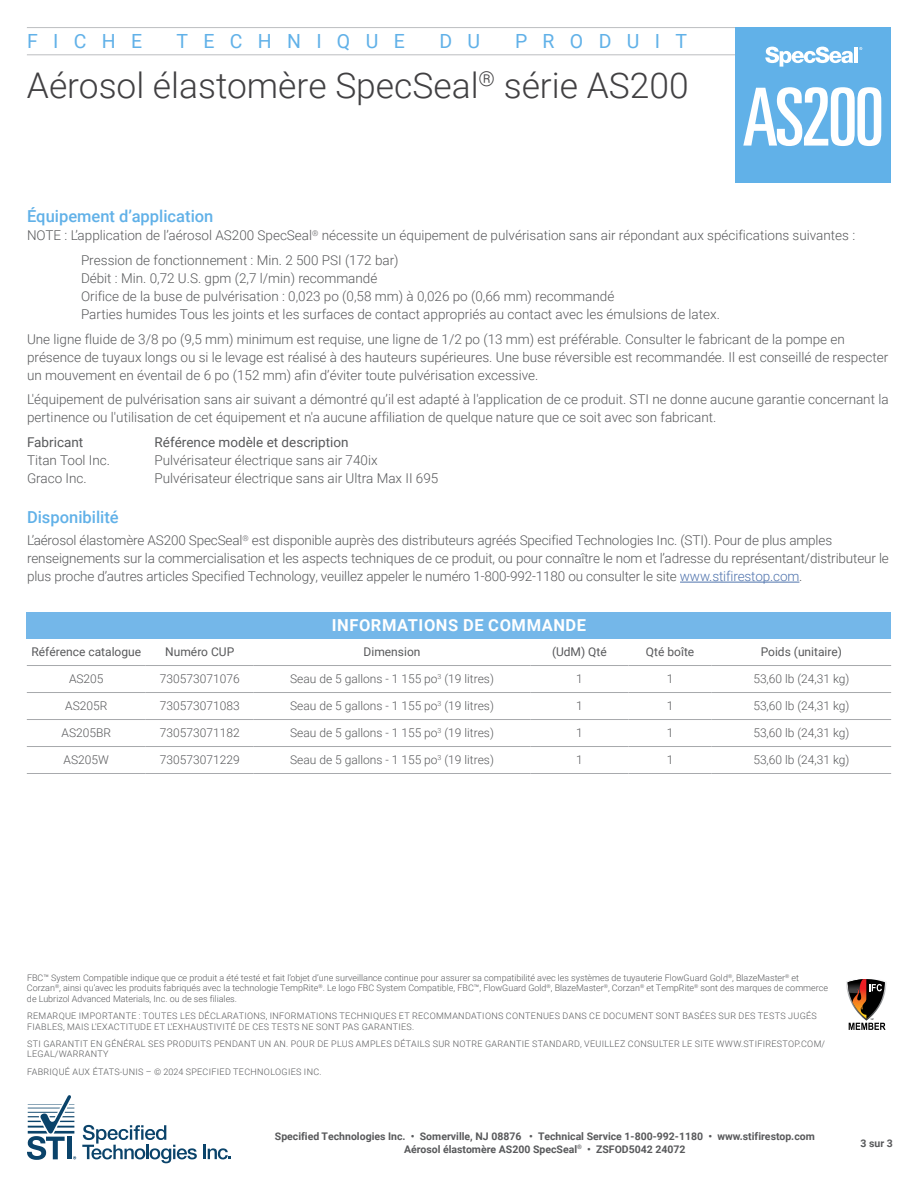
<style>
.page{position:relative;width:918px;height:1188px;background:#fff}
.page>*{position:absolute;margin:0;border:0;box-sizing:border-box;transform-origin:0 0}
.t1{font:300 35.4px "Roboto";color:#414042}
.t2{font:19.5px "Roboto";letter-spacing:.785em;color:#61b1e8}
.t3{font:500 16.5px "Roboto";color:#61b1e8}
.t4{font:700 16.5px "Roboto";letter-spacing:.035em;color:#fff}
.t5{font:300 13.5px/18px "Roboto";color:#58595b}
.t6{font:13.5px "Roboto";color:#58595b}
.t7{font:300 12px "Roboto";color:#58595b}
.t8{font:12px "Roboto";color:#58595b}
.t9{font:700 10.5px/12.6px "Roboto";color:#58595b;text-align:center}
.t10{font:300 9px/10.5px "Roboto";letter-spacing:.035em;color:#58595b}
.t11{font:300 9px/10.5px "Roboto";color:#58595b}
.s1{color:#4f73ad}
</style>
<div class="page">
<hr style="left:27px;top:27px;width:729px;height:1px;background:#bcbec0">
<hr style="left:27px;top:55px;width:729px;height:1px;background:#bcbec0">
<div style="left:736px;top:28px;width:155px;height:155px;background:#61b1e8"></div>
<svg style="left:765px;top:47px;width:88px;height:20px"></svg>
<hr style="left:854px;top:47px;width:4px;height:16px;background:#fff">
<svg style="left:743px;top:87px;width:138px;height:59px"></svg>
<svg style="left:27px;top:1095px;width:49px;height:65px"></svg>
<div style="left:67px;top:1137px;width:5px;height:22px;background:#0a436a"></div>
<svg style="left:82px;top:1125px;width:115px;height:38px"></svg>
<hr style="left:203px;top:1145px;width:3px;height:14px;background:#0a436a">
<svg style="left:208px;top:1148px;width:23px;height:11px"></svg>
<svg style="left:846px;top:979px;width:41px;height:51px"></svg>
<hr style="left:680px;top:582px;width:119px;height:1px;background:#4f73ad">
<div style="left:27px;top:612px;width:864px;height:27px;background:#74b7e9"></div>
<hr style="left:27px;top:665px;width:119px;height:1px;background:#a7a9ac">
<hr style="left:146px;top:665px;width:108px;height:1px;background:#a7a9ac">
<hr style="left:254px;top:665px;width:276px;height:1px;background:#a7a9ac">
<hr style="left:530px;top:665px;width:99px;height:1px;background:#a7a9ac">
<hr style="left:629px;top:665px;width:83px;height:1px;background:#a7a9ac">
<hr style="left:712px;top:665px;width:179px;height:1px;background:#a7a9ac">
<hr style="left:27px;top:692px;width:119px;height:1px;background:#a7a9ac">
<hr style="left:146px;top:692px;width:108px;height:1px;background:#a7a9ac">
<hr style="left:254px;top:692px;width:276px;height:1px;background:#a7a9ac">
<hr style="left:530px;top:692px;width:99px;height:1px;background:#a7a9ac">
<hr style="left:629px;top:692px;width:83px;height:1px;background:#a7a9ac">
<hr style="left:712px;top:692px;width:179px;height:1px;background:#a7a9ac">
<hr style="left:27px;top:719px;width:119px;height:1px;background:#a7a9ac">
<hr style="left:146px;top:719px;width:108px;height:1px;background:#a7a9ac">
<hr style="left:254px;top:719px;width:276px;height:1px;background:#a7a9ac">
<hr style="left:530px;top:719px;width:99px;height:1px;background:#a7a9ac">
<hr style="left:629px;top:719px;width:83px;height:1px;background:#a7a9ac">
<hr style="left:712px;top:719px;width:179px;height:1px;background:#a7a9ac">
<hr style="left:27px;top:746px;width:119px;height:1px;background:#a7a9ac">
<hr style="left:146px;top:746px;width:108px;height:1px;background:#a7a9ac">
<hr style="left:254px;top:746px;width:276px;height:1px;background:#a7a9ac">
<hr style="left:530px;top:746px;width:99px;height:1px;background:#a7a9ac">
<hr style="left:629px;top:746px;width:83px;height:1px;background:#a7a9ac">
<hr style="left:712px;top:746px;width:179px;height:1px;background:#a7a9ac">
<hr style="left:27px;top:773px;width:119px;height:1px;background:#a7a9ac">
<hr style="left:146px;top:773px;width:108px;height:1px;background:#a7a9ac">
<hr style="left:254px;top:773px;width:276px;height:1px;background:#a7a9ac">
<hr style="left:530px;top:773px;width:99px;height:1px;background:#a7a9ac">
<hr style="left:629px;top:773px;width:83px;height:1px;background:#a7a9ac">
<hr style="left:712px;top:773px;width:179px;height:1px;background:#a7a9ac">
<h2 class="t2" style="left:27px;top:27px;width:116px">FICHE</h2>
<h2 class="t2" style="left:177px;top:27px;width:230px">TECHNIQUE</h2>
<h2 class="t2" style="left:440px;top:27px;width:42px">D U</h2>
<h2 class="t2" style="left:515px;top:27px;width:173px">PRODUIT</h2>
<h1 class="t1" style="left:27px;top:60px;width:663px">Aérosol élastomère SpecSeal<sup>®</sup> série AS200</h1>
<p class="t3" style="left:27px;top:205px;width:188px">Équipement d’application</p>
<p class="t5" style="left:81px;top:223px;width:776px;line-height:24.8px;text-indent:-54px">NOTE : L’application de l’aérosol AS200 SpecSeal<sup>®</sup> nécessite un équipement de pulvérisation sans air répondant aux spécifications suivantes :<br>Pression de fonctionnement : Min. 2 500 PSI (172 bar)</p>
<p class="t5" style="left:81px;top:269px;width:640px">Débit : Min. 0,72 U.S. gpm (2,7 l/min) recommandé<br>Orifice de la buse de pulvérisation : 0,023 po (0,58 mm) à 0,026 po (0,66 mm) recommandé<br>Parties humides Tous les joints et les surfaces de contact appropriés au contact avec les émulsions de latex.</p>
<p class="t5" style="left:27px;top:329px;width:863px">Une ligne fluide de 3/8 po (9,5 mm) minimum est requise, une ligne de 1/2 po (13 mm) est préférable. Consulter le fabricant de la pompe en présence de tuyaux longs ou si le levage est réalisé à des hauteurs supérieures. Une buse réversible est recommandée. Il est conseillé de respecter un mouvement en éventail de 6 po (152 mm) afin d’éviter toute pulvérisation excessive.</p>
<p class="t5" style="left:27px;top:390px;width:863px">L'équipement de pulvérisation sans air suivant a démontré qu’il est adapté à l'application de ce produit. STI ne donne aucune garantie concernant la pertinence ou l'utilisation de cet équipement et n'a aucune affiliation de quelque nature que ce soit avec son fabricant.</p>
<p class="t6" style="left:27px;top:433px;width:58px">Fabricant</p>
<p class="t6" style="left:155px;top:433px;width:196px">Référence modèle et description</p>
<p class="t5" style="left:27px;top:451px;width:85px">Titan Tool Inc.</p>
<p class="t5" style="left:155px;top:451px;width:225px">Pulvérisateur électrique sans air 740ix</p>
<p class="t5" style="left:27px;top:469px;width:61px">Graco Inc.</p>
<p class="t5" style="left:155px;top:469px;width:285px">Pulvérisateur électrique sans air Ultra Max II 695</p>
<p class="t3" style="left:27px;top:505px;width:93px">Disponibilité</p>
<p class="t5" style="left:27px;top:531px;width:863px">L’aérosol élastomère AS200 SpecSeal<sup>®</sup> est disponible auprès des distributeurs agréés Specified Technologies Inc. (STI). Pour de plus amples renseignements sur la commercialisation et les aspects techniques de ce produit, ou pour connaître le nom et l’adresse du représentant/distributeur le plus proche d’autres articles Specified Technology, veuillez appeler le numéro 1-800-992-1180 ou consulter le site <span class="s1">www.stifirestop.com</span>.</p>
<p class="t4" style="left:332px;top:613px;width:256px">INFORMATIONS DE COMMANDE</p>
<p class="t8" style="left:32px;top:644px;width:111px">Référence catalogue</p>
<p class="t8" style="left:165px;top:644px;width:70px">Numéro CUP</p>
<p class="t8" style="left:364px;top:644px;width:58px">Dimension</p>
<p class="t8" style="left:552px;top:644px;width:56px">(UdM) Qté</p>
<p class="t8" style="left:646px;top:644px;width:50px">Qté boîte</p>
<p class="t8" style="left:761px;top:644px;width:83px">Poids (unitaire)</p>
<p class="t7" style="left:69px;top:671px;width:36px">AS205</p>
<p class="t7" style="left:160px;top:671px;width:81px">730573071076</p>
<p class="t7" style="left:290px;top:671px;width:205px">Seau de 5 gallons - 1 155 po<sup>3</sup> (19 litres)</p>
<p class="t7" style="left:576px;top:671px;width:8px">1</p>
<p class="t7" style="left:667px;top:671px;width:8px">1</p>
<p class="t7" style="left:753px;top:671px;width:98px">53,60 lb (24,31 kg)</p>
<p class="t7" style="left:65px;top:698px;width:44px">AS205R</p>
<p class="t7" style="left:160px;top:698px;width:81px">730573071083</p>
<p class="t7" style="left:290px;top:698px;width:205px">Seau de 5 gallons - 1 155 po<sup>3</sup> (19 litres)</p>
<p class="t7" style="left:576px;top:698px;width:8px">1</p>
<p class="t7" style="left:667px;top:698px;width:8px">1</p>
<p class="t7" style="left:753px;top:698px;width:98px">53,60 lb (24,31 kg)</p>
<p class="t7" style="left:62px;top:725px;width:51px">AS205BR</p>
<p class="t7" style="left:160px;top:725px;width:81px">730573071182</p>
<p class="t7" style="left:290px;top:725px;width:205px">Seau de 5 gallons - 1 155 po<sup>3</sup> (19 litres)</p>
<p class="t7" style="left:576px;top:725px;width:8px">1</p>
<p class="t7" style="left:667px;top:725px;width:8px">1</p>
<p class="t7" style="left:753px;top:725px;width:98px">53,60 lb (24,31 kg)</p>
<p class="t7" style="left:64px;top:752px;width:47px">AS205W</p>
<p class="t7" style="left:160px;top:752px;width:81px">730573071229</p>
<p class="t7" style="left:290px;top:752px;width:205px">Seau de 5 gallons - 1 155 po<sup>3</sup> (19 litres)</p>
<p class="t7" style="left:576px;top:752px;width:8px">1</p>
<p class="t7" style="left:667px;top:752px;width:8px">1</p>
<p class="t7" style="left:753px;top:752px;width:98px">53,60 lb (24,31 kg)</p>
<p class="t11" style="left:27px;top:972px;width:803px">FBC™ System Compatible indique que ce produit a été testé et fait l’objet d’une surveillance continue pour assurer sa compatibilité avec les systèmes de tuyauterie FlowGuard Gold<sup>®</sup>, BlazeMaster<sup>®</sup> et<br>Corzan<sup>®</sup>, ainsi qu’avec les produits fabriqués avec la technologie TempRite<sup>®</sup>. Le logo FBC System Compatible, FBC™, FlowGuard Gold<sup>®</sup>, BlazeMaster<sup>®</sup>, Corzan<sup>®</sup> et TempRite<sup>®</sup> sont des marques de commerce de Lubrizol Advanced Materials, Inc. ou de ses filiales.</p>
<p class="t10" style="left:27px;top:1010px;width:791px">REMARQUE IMPORTANTE : TOUTES LES DÉCLARATIONS, INFORMATIONS TECHNIQUES ET RECOMMANDATIONS CONTENUES DANS CE DOCUMENT SONT BASÉES SUR DES TESTS JUGÉS<br>FIABLES, MAIS L'EXACTITUDE ET L'EXHAUSTIVITÉ DE CES TESTS NE SONT PAS GARANTIES.</p>
<p class="t10" style="left:27px;top:1038px;width:800px">STI GARANTIT EN GÉNÉRAL SES PRODUITS PENDANT UN AN. POUR DE PLUS AMPLES DÉTAILS SUR NOTRE GARANTIE STANDARD, VEUILLEZ CONSULTER LE SITE WWW.STIFIRESTOP.COM/<br>LEGAL/WARRANTY</p>
<p class="t10" style="left:27px;top:1066px;width:296px">FABRIQUÉ AUX ÉTATS-UNIS – © 2024 SPECIFIED TECHNOLOGIES INC.</p>
<p class="t9" style="left:275px;top:1130px;width:541px">Specified Technologies Inc. • Somerville, NJ 08876 • Technical Service 1-800-992-1180 • www.stifirestop.com<br>Aérosol élastomère AS200 SpecSeal<sup>®</sup> • ZSFOD5042 24072</p>
<p class="t9" style="left:860px;top:1136px;width:34px">3 sur 3</p>
</div>
